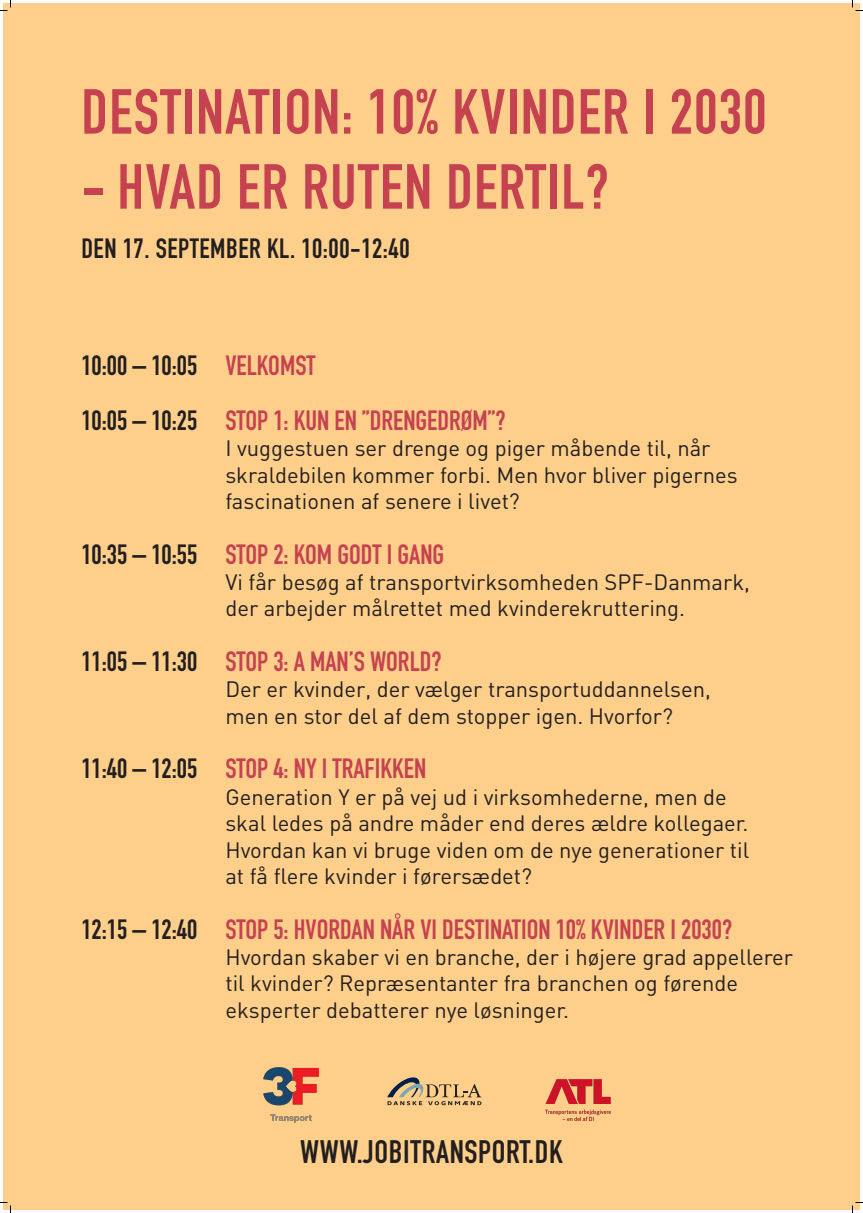
<style>
.page{position:relative;width:863px;height:1213px;background:#fff}
.page>*{position:absolute;margin:0;border:0;box-sizing:border-box;transform-origin:0 0}
.t1{font:700 62.5px "DIN Condensed";letter-spacing:.02em;color:#c64251}
.t2{font:700 32.05px "DIN Condensed";letter-spacing:.02em;color:#231f20}
.t3{font:700 27.5px "DIN Condensed";color:#c64251}
.t4{font:700 27.5px "DIN Condensed";letter-spacing:.02em;color:#231f20}
.t5{font:700 27.5px "DIN Condensed";color:#231f20}
.t6{font:22px "DIN";color:#231f20}
.s1{color:#c64251}
.s2{color:#231f20}
</style>
<div class="page">
<div style="left:3px;top:3px;width:856px;height:1207px;background:#fdcf8a"></div>
<svg style="left:387px;top:1077px;width:94px;height:28px"></svg>
<img style="left:263px;top:1067px;width:55px;height:55px">
<img style="left:545px;top:1079px;width:66px;height:41px">
<svg style="left:0;top:0;width:11px;height:11px"></svg>
<svg style="left:0;top:1202px;width:11px;height:11px"></svg>
<svg style="left:852px;top:0;width:11px;height:11px"></svg>
<svg style="left:852px;top:1202px;width:11px;height:11px"></svg>
<p class="t1" style="left:81px;top:70px;width:687px">DESTINATION: 10% KVINDER I 2030</p>
<p class="t1" style="left:81px;top:145px;width:529px">- HVAD ER RUTEN DERTIL?</p>
<p class="t4" style="left:81px;top:229px;width:330px">DEN 17. SEPTEMBER KL. 10:00-12:40</p>
<p class="t5" style="left:81px;top:347px;width:236px">10:00 – 10:05 <span class="s1">VELKOMST</span></p>
<p class="t3" style="left:81px;top:402px;width:426px"><span class="s2">10:05 – 10:25</span> STOP 1: KUN EN ”DRENGEDRØM”?</p>
<p class="t6" style="left:225px;top:435px;width:487px">I vuggestuen ser drenge og piger måbende til, når</p>
<p class="t6" style="left:225px;top:461px;width:514px">skraldebilen kommer forbi. Men hvor bliver pigernes</p>
<p class="t6" style="left:225px;top:487px;width:296px">fascinationen af senere i livet?</p>
<p class="t3" style="left:81px;top:535px;width:364px"><span class="s2">10:35 – 10:55</span> STOP 2: KOM GODT I GANG</p>
<p class="t6" style="left:225px;top:568px;width:526px">Vi får besøg af transportvirksomheden SPF-Danmark,</p>
<p class="t6" style="left:225px;top:595px;width:461px">der arbejder målrettet med kvinderekruttering.</p>
<p class="t3" style="left:81px;top:643px;width:362px"><span class="s2">11:05 – 11:30</span> STOP 3: A MAN’S WORLD?</p>
<p class="t6" style="left:225px;top:676px;width:487px">Der er kvinder, der vælger transportuddannelsen,</p>
<p class="t6" style="left:225px;top:702px;width:449px">men en stor del af dem stopper igen. Hvorfor?</p>
<p class="t3" style="left:81px;top:750px;width:346px"><span class="s2">11:40 – 12:05</span> STOP 4: NY I TRAFIKKEN</p>
<p class="t6" style="left:225px;top:783px;width:503px">Generation Y er på vej ud i virksomhederne, men de</p>
<p class="t6" style="left:225px;top:810px;width:525px">skal ledes på andre måder end deres ældre kollegaer.</p>
<p class="t6" style="left:225px;top:836px;width:525px">Hvordan kan vi bruge viden om de nye generationer til</p>
<p class="t6" style="left:225px;top:862px;width:308px">at få flere kvinder i førersædet?</p>
<p class="t3" style="left:81px;top:910px;width:652px"><span class="s2">12:15 – 12:40</span> STOP 5: HVORDAN NÅR VI DESTINATION 10% KVINDER I 2030?</p>
<p class="t6" style="left:225px;top:943px;width:569px">Hvordan skaber vi en branche, der i højere grad appellerer</p>
<p class="t6" style="left:225px;top:970px;width:514px">til kvinder? Repræsentanter fra branchen og førende</p>
<p class="t6" style="left:225px;top:996px;width:345px">eksperter debatterer nye løsninger.</p>
<p class="t2" style="left:300px;top:1130px;width:264px">WWW.JOBITRANSPORT.DK</p>
</div>
